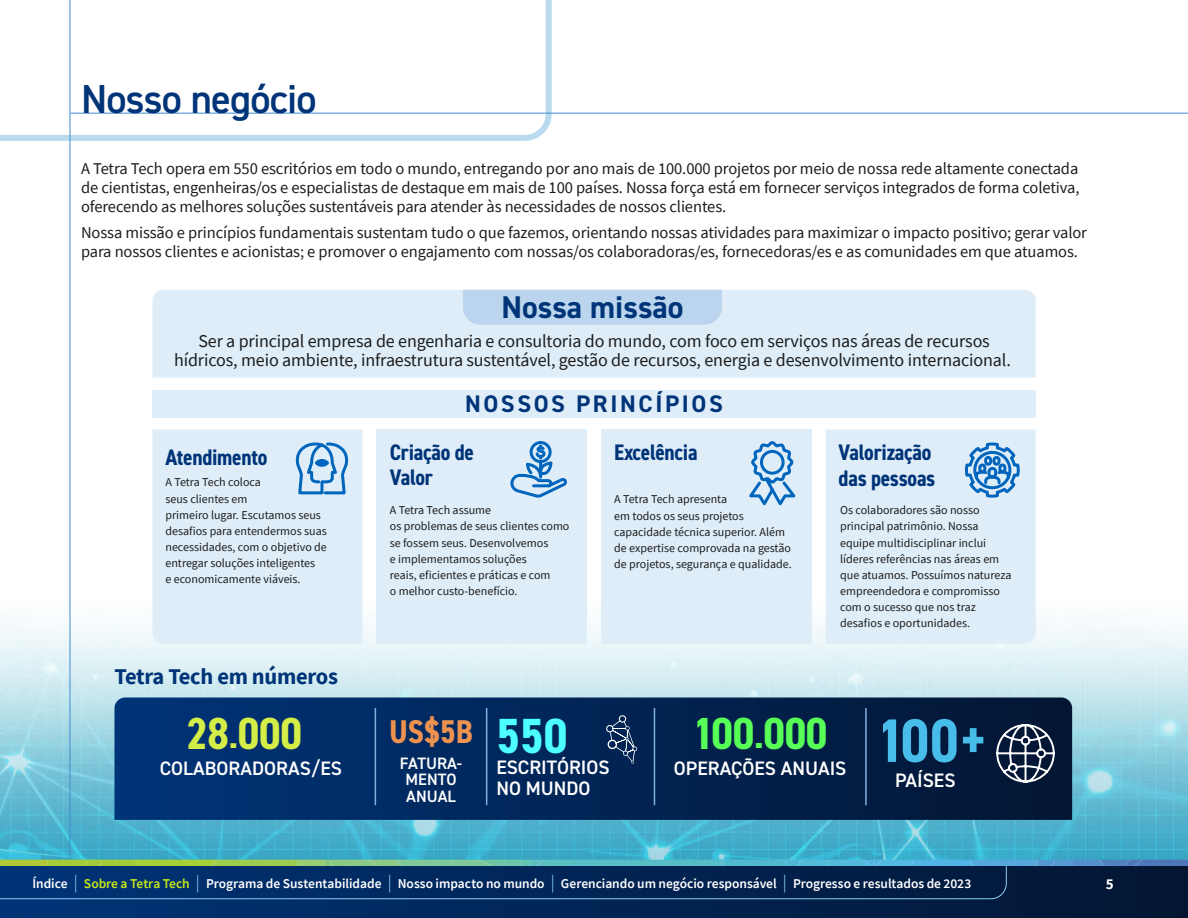
<style>
.page{position:relative;width:1188px;height:918px;background:#fff}
.page>*{position:absolute;margin:0;border:0;box-sizing:border-box;transform-origin:0 0}
.t1{font:700 condensed 61.5px "DIN2014";color:#49bdea;scale:.96 1}
.t2{font:700 condensed 49.5px "DIN2014";color:#4dffff}
.t3{font:700 condensed 45px "DIN2014";letter-spacing:-.005em;color:#57ff57}
.t4{font:700 condensed 45px "DIN2014";color:#d5ed47}
.t5{font:600 40.5px "DIN2014";letter-spacing:-.02em;color:#003478}
.t6{font:700 condensed 33px "DIN2014";color:#ee924f}
.t7{font:700 31.5px "DIN2014";color:#003478}
.t8{font:700 24px "DIN2014";letter-spacing:.11em;color:#003478}
.t9{font:700 condensed 22.5px/25.5px "DIN2014";letter-spacing:-.01em;color:#003478}
.t10{font:700 22.5px "Source Sans Pro";letter-spacing:-.01em;color:#003478}
.t11{font:600 19.5px/21px "DIN2014";color:#fff}
.t12{font:18px/18.8px "Source Sans Pro";letter-spacing:-.005em;color:#1c1c1c;text-align:center}
.t13{font:16.5px/18.8px "Source Sans Pro";letter-spacing:-.005em;color:#1c1c1c;text-align:justify}
.t14{font:600 16.5px/16.5px "DIN2014";color:#fff;text-align:center}
.t15{font:700 15px "Source Sans Pro";color:#fff}
.t16{font:600 13.5px "Source Sans Pro";color:#fff}
.t17{font:12px/16.2px "Source Sans Pro";color:#1c1c1c}
.s1{font-size:30.6px}
.s2{font-size:31.8px}
.s3{font-weight:400;font-size:17.55px;color:#8dcff0}
.s4{color:#cbe919}
</style>
<div class="page">
<img style="left:0;top:112px;width:1188px;height:748px">
<svg style="left:114px;top:698px;width:958px;height:122px;background:#012556"></svg>
<div style="left:152px;top:290px;width:884px;height:88px;background:#deedf8"></div>
<svg style="left:0;top:0;width:555px;height:142px"></svg>
<hr style="left:70px;top:113px;width:1118px;height:1px;background:#408bce">
<hr style="left:70px;top:0;width:1px;height:860px;background:#408bce">
<svg style="left:606px;top:715px;width:32px;height:49px;background:#28456d"></svg>
<svg style="left:995px;top:723px;width:61px;height:61px"></svg>
<div style="left:463px;top:290px;width:259px;height:35px;background:#bad5ed"></div>
<div style="left:0;top:866px;width:1188px;height:52px;background:linear-gradient(to right,#003478,#031533)"></div>
<svg style="left:0;top:860px;width:1188px;height:39px;background:#153e63"></svg>
<div style="left:152px;top:390px;width:884px;height:28px;background:#deedf8"></div>
<div style="left:152px;top:430px;width:211px;height:214px;background:#deedf8"></div>
<div style="left:377px;top:430px;width:210px;height:214px;background:#deedf8"></div>
<div style="left:601px;top:430px;width:210px;height:214px;background:#deedf8"></div>
<div style="left:826px;top:430px;width:210px;height:214px;background:#deedf8"></div>
<hr style="left:375px;top:708px;width:1px;height:97px;background:#80b2de">
<hr style="left:654px;top:708px;width:1px;height:97px;background:#80b2de">
<hr style="left:486px;top:708px;width:1px;height:97px;background:#80b2de">
<hr style="left:865px;top:708px;width:2px;height:97px;background:#80b2de">
<svg style="left:510px;top:441px;width:57px;height:57px"></svg>
<svg style="left:749px;top:441px;width:47px;height:65px"></svg>
<svg style="left:294px;top:441px;width:56px;height:55px;background:#9ac3e6"></svg>
<svg style="left:963px;top:441px;width:58px;height:58px;background:#87b7e0"></svg>
<h3 class="t5" style="left:81px;top:72px;width:237px">Nosso negócio</h3>
<p class="t13" style="left:81px;top:159px;width:1000px">A Tetra Tech opera em 550 escritórios em todo o mundo, entregando por ano mais de 100.000 projetos por meio de nossa rede altamente conectada de cientistas, engenheiras/os e especialistas de destaque em mais de 100 países. Nossa força está em fornecer serviços integrados de forma coletiva, oferecendo as melhores soluções sustentáveis para atender às necessidades de nossos clientes.</p>
<p class="t13" style="left:81px;top:223px;width:1008px">Nossa missão e princípios fundamentais sustentam tudo o que fazemos, orientando nossas atividades para maximizar o impacto positivo; gerar valor para nossos clientes e acionistas; e promover o engajamento com nossas/os colaboradoras/es, fornecedoras/es e as comunidades em que atuamos.</p>
<h3 class="t7" style="left:501px;top:286px;width:184px">Nossa missão</h3>
<h3 class="t12" style="left:174px;top:332px;width:838px">Ser a principal empresa de engenharia e consultoria do mundo, com foco em serviços nas áreas de recursos hídricos, meio ambiente, infraestrutura sustentável, gestão de recursos, energia e desenvolvimento internacional.</h3>
<h3 class="t8" style="left:465px;top:388px;width:259px">NOSSOS PRINCÍPIOS</h3>
<h3 class="t9" style="left:165px;top:444px;width:103px">Atendimento</h3>
<p class="t17" style="left:165px;top:474px;width:163px">A Tetra Tech coloca<br>seus clientes em<br>primeiro lugar. Escutamos seus desafios para entendermos suas necessidades, com o objetivo de entregar soluções inteligentes<br>e economicamente viáveis.</p>
<h3 class="t9" style="left:390px;top:439px;width:86px">Criação de<br>Valor</h3>
<h3 class="t9" style="left:614px;top:439px;width:85px">Excelência</h3>
<h3 class="t9" style="left:839px;top:439px;width:98px;line-height:26.4px">Valorização das pessoas</h3>
<p class="t17" style="left:614px;top:491px;width:179px">A Tetra Tech apresenta<br>em todos os seus projetos capacidade técnica superior. Além de expertise comprovada na gestão de projetos, segurança e qualidade.</p>
<p class="t17" style="left:840px;top:502px;width:173px">Os colaboradores são nosso principal patrimônio. Nossa equipe multidisciplinar inclui líderes referências nas áreas em que atuamos. Possuímos natureza empreendedora e compromisso com o sucesso que nos traz desafios e oportunidades.</p>
<p class="t17" style="left:390px;top:502px;width:181px">A Tetra Tech assume<br>os problemas de seus clientes como se fossem seus. Desenvolvemos<br>e implementamos soluções<br>reais, eficientes e práticas e com<br>o melhor custo-benefício.</p>
<h3 class="t10" style="left:114px;top:661px;width:225px">Tetra Tech em números</h3>
<h3 class="t4" style="left:186px;top:704px;width:117px">28<span class="s1">.</span>000</h3>
<h3 class="t11" style="left:160px;top:757px;width:184px">COLABORADORAS/ES</h3>
<h3 class="t6" style="left:389px;top:710px;width:85px">US$5B</h3>
<h3 class="t14" style="left:400px;top:754px;width:64px">FATURA-<br>MENTO<br>ANUAL</h3>
<h2 class="t2" style="left:496px;top:703px;width:72px">550</h2>
<h3 class="t11" style="left:496px;top:756px;width:115px">ESCRITÓRIOS<br>NO MUNDO</h3>
<h3 class="t3" style="left:693px;top:704px;width:136px">100<span class="s2">.</span>000</h3>
<h3 class="t11" style="left:674px;top:757px;width:174px">OPERAÇÕES ANUAIS</h3>
<h1 class="t1" style="left:877px;top:700px;width:117px">100+</h1>
<h3 class="t11" style="left:895px;top:770px;width:62px">PAÍSES</h3>
<p class="t16" style="left:32px;top:874px;width:940px">Índice <span class="s3">|</span> <span class="s4">Sobre a Tetra Tech</span> <span class="s3">|</span> Programa de Sustentabilidade <span class="s3">|</span> Nosso impacto no mundo <span class="s3">|</span> Gerenciando um negócio responsável <span class="s3">|</span> Progresso e resultados de 2023</p>
<p class="t15" style="left:1106px;top:874px;width:9px">5</p>
</div>
